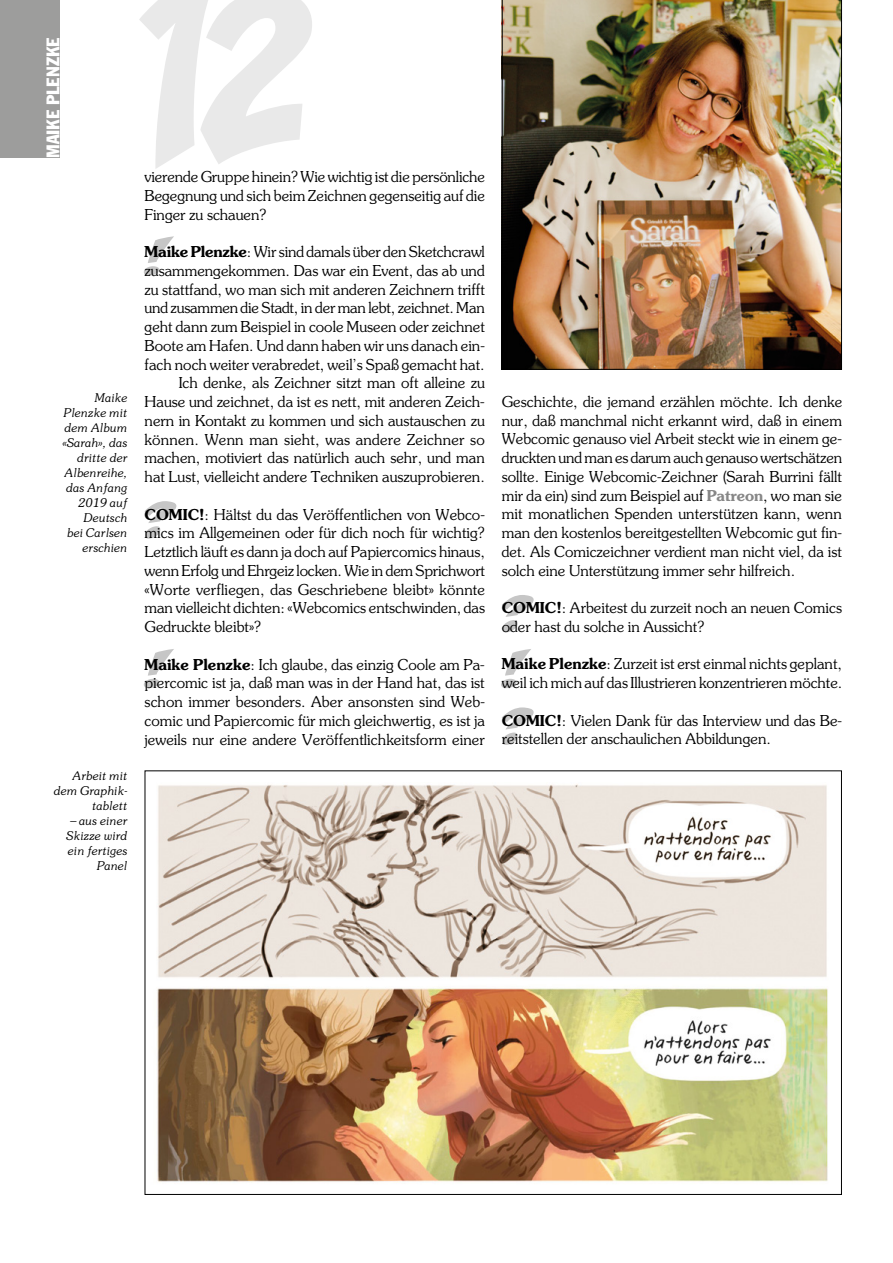
<style>
.page{position:relative;width:893px;height:1263px;background:#fff}
.page>*{position:absolute;margin:0;border:0;box-sizing:border-box;transform-origin:0 0}
.t1{font:210px "CC Zoinks Int";color:#e9e9e9}
.t2{font:45px "CC Zoinks Int";color:#c6c6c6;scale:1.5 1}
.t3{font:condensed 18px "Franklin Gothic BT";color:#fff}
.t4{font:300 15px/18.8px "Souvenir LT";color:#000;text-align:justify}
.t5{font:italic 300 12px/15px "Souvenir LT";color:#000;text-align:right}
.s1{font-weight:600}
.s2{font-weight:600;color:#878787}
</style>
<div class="page">
<div style="left:0;top:0;width:60px;height:158px;background:#9d9d9c"></div>
<img style="left:502px;top:0;width:340px;height:370px">
<img style="left:157px;top:784px;width:671px;height:399px">
<p class="t3" style="left:41px;top:158px;width:122px;rotate:-90deg">MAIKE PLENZKE</p>
<p class="t5" style="left:62px;top:391px;width:67px">Maike<br>Plenzke mit dem Album «Sarah», das dritte der<br>Albenreihe, das Anfang<br>2019 auf<br>Deutsch<br>bei Carlsen erschien</p>
<p class="t5" style="left:54px;top:768px;width:75px">Arbeit mit dem Graphik&shy;tablett</p>
<p class="t5" style="left:66px;top:813px;width:63px">– aus einer<br>Skizze wird ein fertiges<br>Panel</p>
<h1 class="t1" style="left:136px;top:-40px;width:182px">12</h1>
<p class="t4" style="left:145px;top:167px;width:342px">vierende Gruppe hinein? Wie wichtig ist die persönliche Begegnung und sich beim Zeichnen gegenseitig auf die Finger zu schauen?</p>
<p class="t4" style="left:145px;top:242px;width:342px;text-align:right"><span class="s1">Maike Plenzke</span>: Wir sind damals über den Sketchcrawl zusammengekommen. Das war ein Event, das ab und zu stattfand, wo man sich mit anderen Zeichnern trifft und zusammen die Stadt, in der man lebt, zeichnet. Man geht dann zum Beispiel in coole Museen oder zeichnet Boote am Hafen. Und dann haben wir uns danach ein&shy;fach noch weiter verabredet, weil’s Spaß gemacht hat.<br>Ich denke, als Zeichner sitzt man oft alleine zu Hause und zeichnet, da ist es nett, mit anderen Zeich&shy;nern in Kontakt zu kommen und sich austauschen zu können. Wenn man sieht, was andere Zeichner so machen, motiviert das natürlich auch sehr, und man hat Lust, vielleicht andere Techniken auszuprobieren.</p>
<p class="t4" style="left:145px;top:505px;width:342px"><span class="s1">COMIC!</span>: Hältst du das Veröffentlichen von Webco&shy;mics im Allgemeinen oder für dich noch für wichtig?<br>Letztlich läuft es dann ja doch auf Papiercomics hinaus, wenn Erfolg und Ehrgeiz locken. Wie in dem Sprichwort «Worte verfliegen, das Geschriebene bleibt» könnte man vielleicht dichten: «Webcomics entschwinden, das Gedruckte bleibt»?</p>
<p class="t4" style="left:145px;top:655px;width:342px"><span class="s1">Maike Plenzke</span>: Ich glaube, das einzig Coole am Pa&shy;piercomic ist ja, daß man was in der Hand hat, das ist schon immer besonders. Aber ansonsten sind Web&shy;comic und Papiercomic für mich gleichwertig, es ist ja jeweils nur eine andere Veröffentlichkeitsform einer</p>
<h2 class="t2" style="left:145px;top:233px;width:14px">!</h2>
<h2 class="t2" style="left:145px;top:496px;width:18px">?</h2>
<h2 class="t2" style="left:145px;top:646px;width:14px">!</h2>
<p class="t4" style="left:502px;top:392px;width:342px">Geschichte, die jemand erzählen möchte. Ich denke nur, daß manchmal nicht erkannt wird, daß in einem Webcomic genauso viel Arbeit steckt wie in einem ge&shy;druckten und man es darum auch genauso wertschätzen sollte. Einige Webcomic-Zeichner (Sarah Burrini fällt mir da ein) sind zum Beispiel auf <span class="s2">Patreon</span>, wo man sie mit monatlichen Spenden unterstützen kann, wenn man den kostenlos bereitgestellten Webcomic gut fin&shy;det. Als Comiczeichner verdient man nicht viel, da ist solch eine Unterstützung immer sehr hilfreich.</p>
<p class="t4" style="left:502px;top:598px;width:342px"><span class="s1">COMIC!</span>: Arbeitest du zurzeit noch an neuen Comics oder hast du solche in Aussicht?</p>
<p class="t4" style="left:502px;top:655px;width:342px"><span class="s1">Maike Plenzke</span>: Zurzeit ist erst einmal nichts geplant, weil ich mich auf das Illustrieren konzentrieren möchte.</p>
<p class="t4" style="left:502px;top:711px;width:342px"><span class="s1">COMIC!</span>: Vielen Dank für das Interview und das Be&shy;reitstellen der anschaulichen Abbildungen.</p>
<h2 class="t2" style="left:502px;top:590px;width:18px">?</h2>
<h2 class="t2" style="left:502px;top:646px;width:14px">!</h2>
<h2 class="t2" style="left:502px;top:702px;width:18px">?</h2>
</div>
